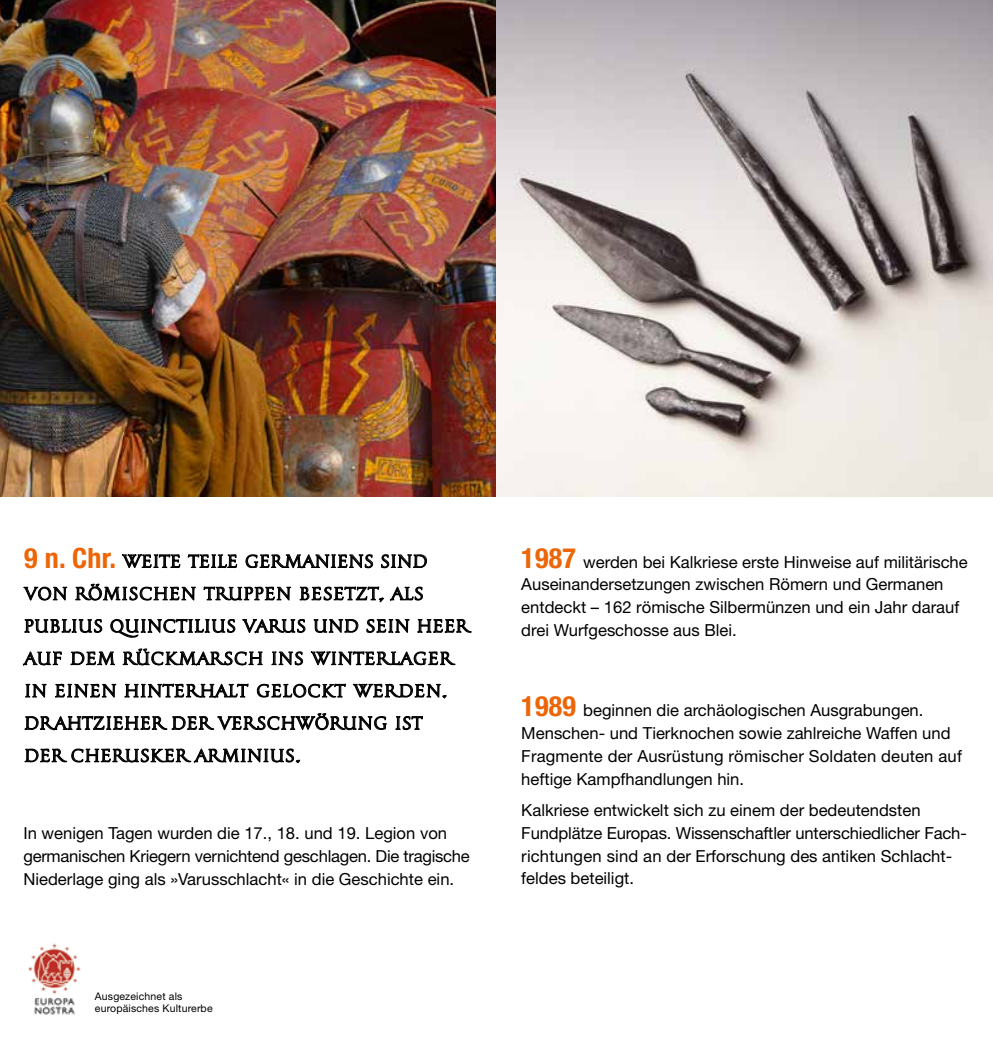
<style>
.page{position:relative;width:993px;height:1042px;background:#fff}
.page>*{position:absolute;margin:0;border:0;box-sizing:border-box;transform-origin:0 0}
.t1{font:19.25px/32.4px "Kalkriese 0009 Forged";letter-spacing:.025em;color:#000}
.t2{font:16.62px/22.8px "Helvetica Neue";color:#000}
.t3{font:10.5px/12.6px "Helvetica Neue";letter-spacing:.015em;color:#000}
.s1{font-family:"Helvetica Neue";font-weight:700;font-stretch:condensed;font-size:28px;color:#ec6608}
.s2{font-weight:700;font-stretch:condensed;font-size:28px;color:#ec6608}
</style>
<div class="page">
<img style="left:0;top:0;width:992px;height:496px">
<img style="left:28px;top:943px;width:53px;height:72px">
<svg style="left:122px;top:554px;width:59px;height:14px"></svg>
<svg style="left:187px;top:554px;width:50px;height:14px"></svg>
<svg style="left:245px;top:554px;width:128px;height:14px"></svg>
<svg style="left:380px;top:554px;width:48px;height:14px"></svg>
<svg style="left:23px;top:586px;width:45px;height:15px"></svg>
<svg style="left:75px;top:583px;width:121px;height:18px"></svg>
<svg style="left:203px;top:586px;width:88px;height:15px"></svg>
<svg style="left:299px;top:586px;width:124px;height:17px"></svg>
<svg style="left:24px;top:619px;width:79px;height:14px"></svg>
<svg style="left:110px;top:618px;width:126px;height:20px"></svg>
<svg style="left:242px;top:619px;width:64px;height:15px"></svg>
<svg style="left:313px;top:619px;width:46px;height:14px"></svg>
<svg style="left:366px;top:619px;width:44px;height:14px"></svg>
<svg style="left:417px;top:619px;width:55px;height:14px"></svg>
<svg style="left:22px;top:651px;width:40px;height:15px"></svg>
<svg style="left:70px;top:651px;width:45px;height:15px"></svg>
<svg style="left:122px;top:648px;width:141px;height:18px"></svg>
<svg style="left:271px;top:651px;width:32px;height:15px"></svg>
<svg style="left:310px;top:651px;width:146px;height:15px"></svg>
<svg style="left:25px;top:683px;width:22px;height:15px"></svg>
<svg style="left:55px;top:683px;width:62px;height:15px"></svg>
<svg style="left:124px;top:683px;width:125px;height:15px"></svg>
<svg style="left:256px;top:683px;width:90px;height:15px"></svg>
<svg style="left:352px;top:683px;width:95px;height:16px"></svg>
<svg style="left:24px;top:713px;width:363px;height:18px"></svg>
<svg style="left:395px;top:716px;width:28px;height:14px"></svg>
<svg style="left:24px;top:748px;width:277px;height:16px"></svg>
<p class="t1" style="left:24px;top:545px;width:445px"><span class="s1">9 n. Chr.</span> WEITE TEILE GERMANIENS SIND VON RÖMISCHEN TRUPPEN BESETZT, ALS PUBLIUS QUINCTILIUS VARUS UND SEIN HEER AUF DEM RÜCKMARSCH INS WINTERLAGER IN EINEN HINTERHALT GELOCKT WERDEN.<br>DRAHTZIEHER DER VERSCHWÖRUNG IST<br>DER CHERUSKER ARMINIUS.</p>
<p class="t2" style="left:521px;top:550px;width:448px"><span class="s2">1987</span> werden bei Kalkriese erste Hinweise auf militärische Auseinandersetzungen zwischen Römern und Germanen entdeckt – 162 römische Silbermünzen und ein Jahr darauf drei Wurfgeschosse aus Blei.</p>
<p class="t2" style="left:521px;top:699px;width:442px"><span class="s2">1989</span> beginnen die archäologischen Ausgrabungen.<br>Menschen- und Tierknochen sowie zahlreiche Waffen und Fragmente der Ausrüstung römischer Soldaten deuten auf heftige Kampfhandlungen hin.</p>
<p class="t2" style="left:521px;top:798px;width:447px">Kalkriese entwickelt sich zu einem der bedeutendsten Fundplätze Europas. Wissenschaftler unterschiedlicher Fach&shy;richtungen sind an der Erforschung des antiken Schlacht&shy;feldes beteiligt.</p>
<p class="t2" style="left:23px;top:822px;width:448px">In wenigen Tagen wurden die 17., 18. und 19. Legion von germanischen Kriegern vernichtend geschlagen. Die tragische<br>Niederlage ging als »Varusschlacht« in die Geschichte ein.</p>
<p class="t3" style="left:95px;top:989px;width:119px">Ausgezeichnet als europäisches Kulturerbe</p>
</div>
